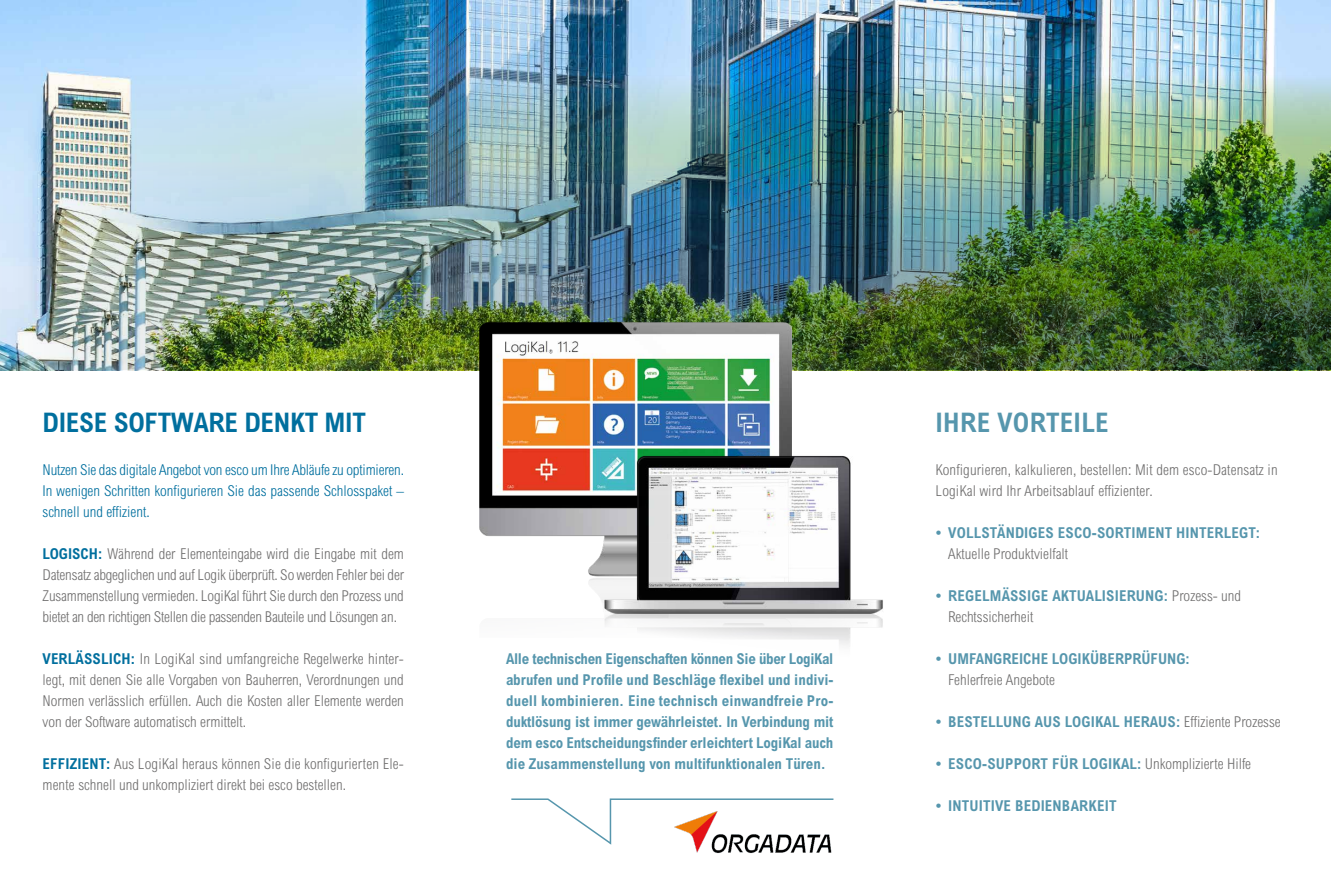
<style>
.page{position:relative;width:1331px;height:893px;background:#fff}
.page>*{position:absolute;margin:0;border:0;box-sizing:border-box;transform-origin:0 0}
.t1{font:700 condensed 27px "Arial MT Std";letter-spacing:-.01em;color:#006f9e}
.t2{font:700 condensed 27px "Arial MT Std";letter-spacing:.01em;color:#5696ad}
.t3{font:300 condensed 15px/21px "Arial MT Std";color:#706f6f}
.t4{font:700 condensed 15px/21px "Arial MT Std";letter-spacing:.01em;color:#5696ad}
.t5{font:300 condensed 15px/21px "Arial MT Std";color:#006f9e;text-align:justify}
.s1{font-weight:700;color:#006f9e}
.s2{font-weight:300;color:#706f6f}
</style>
<div class="page">
<img style="left:0;top:0;width:1331px;height:370px">
<svg style="left:511px;top:798px;width:323px;height:47px"></svg>
<img style="left:0;top:74px;width:1331px;height:295px">
<img style="left:480px;top:293px;width:311px;height:243px">
<img style="left:587px;top:405px;width:296px;height:240px">
<img style="left:675px;top:811px;width:159px;height:42px">
<h1 class="t1" style="left:43px;top:406px;width:325px">DIESE SOFTWARE DENKT MIT</h1>
<p class="t5" style="left:43px;top:459px;width:363px">Nutzen Sie das digitale Angebot von esco um Ihre Abläufe zu optimieren.<br>In wenigen Schritten konfigurieren Sie das passende Schlosspaket – schnell und effizient.</p>
<p class="t3" style="left:43px;top:543px;width:363px;text-align:justify"><span class="s1">LOGISCH:</span> Während der Elementeingabe wird die Eingabe mit dem Datensatz abgeglichen und auf Logik überprüft. So werden Fehler bei der Zusammenstellung vermieden. LogiKal führt Sie durch den Prozess und bietet an den richtigen Stellen die passenden Bauteile und Lösungen an.</p>
<p class="t3" style="left:43px;top:648px;width:363px;text-align:justify"><span class="s1">VERLÄSSLICH:</span> In LogiKal sind umfangreiche Regelwerke hinter&shy;legt, mit denen Sie alle Vorgaben von Bauherren, Verordnungen und Normen verlässlich erfüllen. Auch die Kosten aller Elemente werden von der Software automatisch ermittelt.</p>
<p class="t3" style="left:43px;top:753px;width:363px"><span class="s1">EFFIZIENT:</span> Aus LogiKal heraus können Sie die konfigurierten Ele&shy;mente schnell und unkompliziert direkt bei esco bestellen.</p>
<p class="t4" style="left:506px;top:648px;width:329px;text-align:justify">Alle technischen Eigenschaften können Sie über LogiKal abrufen und Profile und Beschläge flexibel und indivi&shy;duell kombinieren. Eine technisch einwandfreie Pro&shy;duktlösung ist immer gewährleistet. In Verbindung mit dem esco Entscheidungsfinder erleichtert LogiKal auch die Zusammenstellung von multifunktionalen Türen.</p>
<h1 class="t2" style="left:935px;top:406px;width:175px">IHRE VORTEILE</h1>
<p class="t3" style="left:935px;top:459px;width:344px">Konfigurieren, kalkulieren, bestellen: Mit dem esco-Datensatz in<br>LogiKal wird Ihr Arbeitsablauf effizienter.</p>
<p class="t4" style="left:935px;top:522px;width:326px">• VOLLSTÄNDIGES ESCO-SORTIMENT HINTERLEGT:</p>
<p class="t3" style="left:948px;top:543px;width:121px">Aktuelle Produktvielfalt</p>
<p class="t4" style="left:948px;top:585px;width:294px;text-indent:-13px">• REGELMÄSSIGE AKTUALISIERUNG: <span class="s2">Prozess- und<br>Rechtssicherheit</span></p>
<p class="t4" style="left:935px;top:648px;width:256px">• UMFANGREICHE LOGIKÜBERPRÜFUNG:</p>
<p class="t3" style="left:948px;top:669px;width:108px">Fehlerfreie Angebote</p>
<p class="t4" style="left:935px;top:711px;width:347px">• BESTELLUNG AUS LOGIKAL HERAUS: <span class="s2">Effiziente Prozesse</span></p>
<p class="t4" style="left:935px;top:753px;width:317px">• ESCO-SUPPORT FÜR LOGIKAL: <span class="s2">Unkomplizierte Hilfe</span></p>
<p class="t4" style="left:935px;top:795px;width:182px">• INTUITIVE BEDIENBARKEIT</p>
</div>
